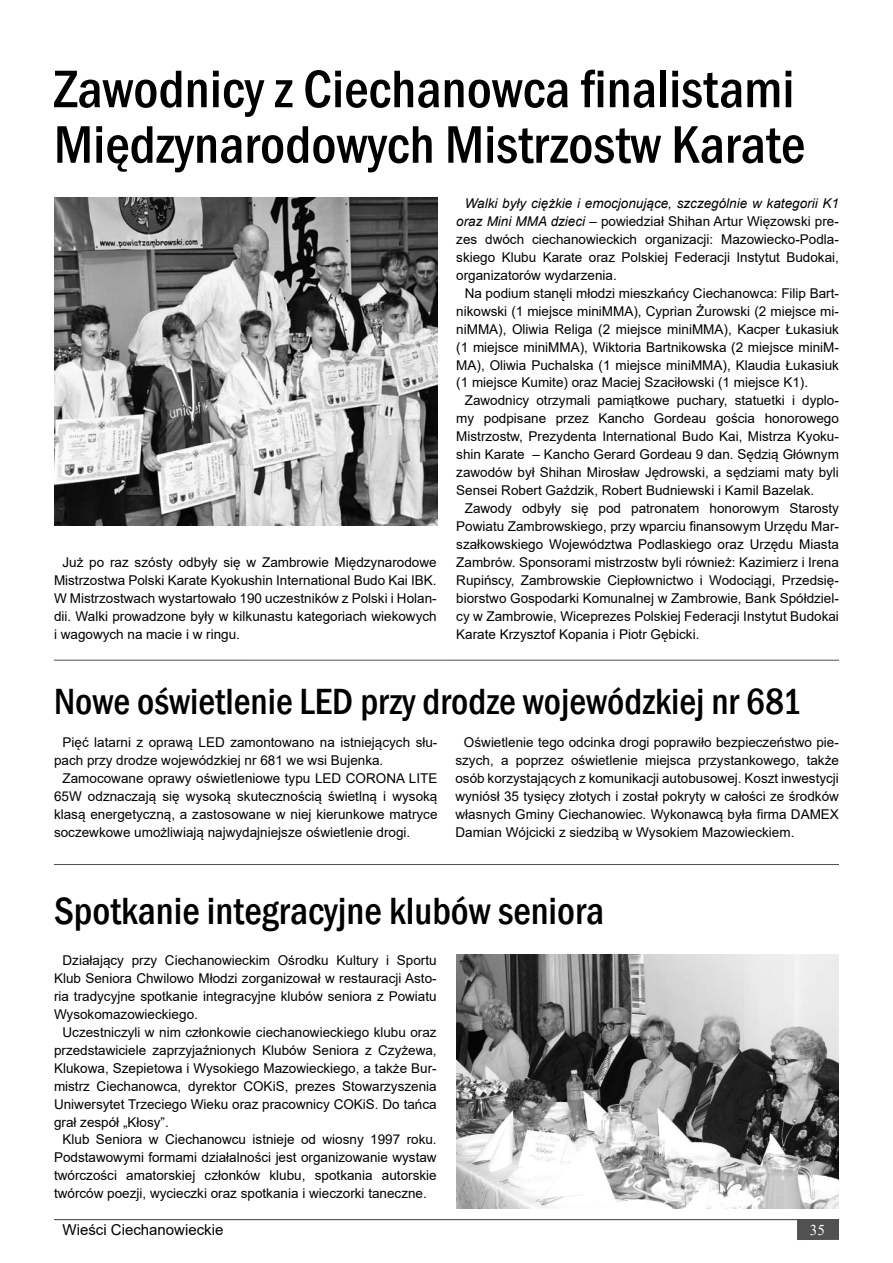
<style>
.page{position:relative;width:893px;height:1263px;background:#fff}
.page>*{position:absolute;margin:0;border:0;box-sizing:border-box;transform-origin:0 0}
.t1{font:500 condensed 54.75px/55.5px "Franklin Gothic";color:#000}
.t2{font:500 condensed 39px "Franklin Gothic";color:#000}
.t3{font:500 condensed 37.5px "Franklin Gothic";color:#000}
.t4{font:15px "Arial";color:#000}
.t5{font:15px "Times New Roman";color:#fff}
.t6{font:13.5px/18px "Arial";color:#000;text-align:justify}
.s1{font-style:italic}
</style>
<div class="page">
<div style="left:797px;top:1219px;width:42px;height:21px;background:#515151"></div>
<hr style="left:54px;top:1219px;width:785px;height:1px;background:#515151">
<img style="left:456px;top:955px;width:383px;height:254px">
<img style="left:54px;top:198px;width:384px;height:328px">
<hr style="left:54px;top:864px;width:785px;height:1px;background:#515151">
<hr style="left:54px;top:660px;width:785px;height:1px;background:#515151">
<h1 class="t1" style="left:54px;top:61px;width:753px">Zawodnicy z Ciechanowca finalistami<br>Międzynarodowych Mistrzostw Karate</h1>
<p class="t6" style="left:54px;top:553px;width:384px;text-indent:9px">Już po raz szósty odbyły się w Zambrowie Międzynarodowe Mistrzostwa Polski Karate Kyokushin International Budo Kai IBK.<br>W Mistrzostwach wystartowało 190 uczestników z Polski i Holan&shy;dii. Walki prowadzone były w kilkunastu kategoriach wiekowych i wagowych na macie i w ringu.</p>
<p class="t6" style="left:456px;top:194px;width:384px;text-indent:9px"><span class="s1">Walki były ciężkie i emocjonujące, szczególnie w kategorii K1 oraz Mini MMA dzieci</span> – powiedział Shihan Artur Więzowski pre&shy;zes dwóch ciechanowieckich organizacji: Mazowiecko-Podla&shy;skiego Klubu Karate oraz Polskiej Federacji Instytut Budokai, organizatorów wydarzenia.</p>
<p class="t6" style="left:456px;top:284px;width:384px;text-indent:9px">Na podium stanęli młodzi mieszkańcy Ciechanowca: Filip Bart&shy;nikowski (1 miejsce miniMMA), Cyprian Żurowski (2 miejsce mi&shy;niMMA), Oliwia Religa (2 miejsce miniMMA), Kacper Łukasiuk (1 miejsce miniMMA), Wiktoria Bartnikowska (2 miejsce miniM-MA), Oliwia Puchalska (1 miejsce miniMMA), Klaudia Łukasiuk (1 miejsce Kumite) oraz Maciej Szaciłowski (1 miejsce K1).</p>
<p class="t6" style="left:456px;top:392px;width:384px;text-indent:8px">Zawodnicy otrzymali pamiątkowe puchary, statuetki i dyplo&shy;my podpisane przez Kancho Gordeau gościa honorowego Mistrzostw, Prezydenta International Budo Kai, Mistrza Kyoku&shy;shin Karate – Kancho Gerard Gordeau 9 dan. Sędzią Głównym zawodów był Shihan Mirosław Jędrowski, a sędziami maty byli Sensei Robert Gaździk, Robert Budniewski i Kamil Bazelak.</p>
<p class="t6" style="left:456px;top:500px;width:384px;text-indent:8px">Zawody odbyły się pod patronatem honorowym Starosty Powiatu Zambrowskiego, przy wparciu finansowym Urzędu Mar&shy;szałkowskiego Województwa Podlaskiego oraz Urzędu Miasta Zambrów. Sponsorami mistrzostw byli również: Kazimierz i Irena Rupińscy, Zambrowskie Ciepłownictwo i Wodociągi, Przedsię&shy;biorstwo Gospodarki Komunalnej w Zambrowie, Bank Spółdziel&shy;cy w Zambrowie, Wiceprezes Polskiej Federacji Instytut Budokai Karate Krzysztof Kopania i Piotr Gębicki.</p>
<h3 class="t3" style="left:54px;top:677px;width:749px">Nowe oświetlenie LED przy drodze wojewódzkiej nr 681</h3>
<p class="t6" style="left:54px;top:733px;width:385px;text-indent:9px">Pięć latarni z oprawą LED zamontowano na istniejących słu&shy;pach przy drodze wojewódzkiej nr 681 we wsi Bujenka.</p>
<p class="t6" style="left:54px;top:769px;width:385px;text-indent:9px">Zamocowane oprawy oświetleniowe typu LED CORONA LITE 65W odznaczają się wysoką skutecznością świetlną i wysoką klasą energetyczną, a zastosowane w niej kierunkowe matryce soczewkowe umożliwiają najwydajniejsze oświetlenie drogi.</p>
<p class="t6" style="left:455px;top:733px;width:385px;text-indent:9px">Oświetlenie tego odcinka drogi poprawiło bezpieczeństwo pie&shy;szych, a poprzez oświetlenie miejsca przystankowego, także osób korzystających z komunikacji autobusowej. Koszt inwestycji wyniósł 35 tysięcy złotych i został pokryty w całości ze środków własnych Gminy Ciechanowiec. Wykonawcą była firma DAMEX Damian Wójcicki z siedzibą w Wysokiem Mazowieckiem.</p>
<h2 class="t2" style="left:54px;top:885px;width:552px">Spotkanie integracyjne klubów seniora</h2>
<p class="t6" style="left:54px;top:951px;width:384px;text-indent:9px">Działający przy Ciechanowieckim Ośrodku Kultury i Sportu Klub Seniora Chwilowo Młodzi zorganizował w restauracji Asto&shy;ria tradycyjne spotkanie integracyjne klubów seniora z Powiatu Wysokomazowieckiego.</p>
<p class="t6" style="left:54px;top:1023px;width:384px;text-indent:9px">Uczestniczyli w nim członkowie ciechanowieckiego klubu oraz przedstawiciele zaprzyjaźnionych Klubów Seniora z Czyżewa, Klukowa, Szepietowa i Wysokiego Mazowieckiego, a także Bur&shy;mistrz Ciechanowca, dyrektor COKiS, prezes Stowarzyszenia Uniwersytet Trzeciego Wieku oraz pracownicy COKiS. Do tańca grał zespół „Kłosy”.</p>
<p class="t6" style="left:54px;top:1131px;width:384px;text-indent:9px">Klub Seniora w Ciechanowcu istnieje od wiosny 1997 roku.<br>Podstawowymi formami działalności jest organizowanie wystaw twórczości amatorskiej członków klubu, spotkania autorskie twórców poezji, wycieczki oraz spotkania i wieczorki taneczne.</p>
<p class="t4" style="left:63px;top:1219px;width:162px">Wieści Ciechanowieckie</p>
<p class="t5" style="left:810px;top:1219px;width:16px">35</p>
</div>
